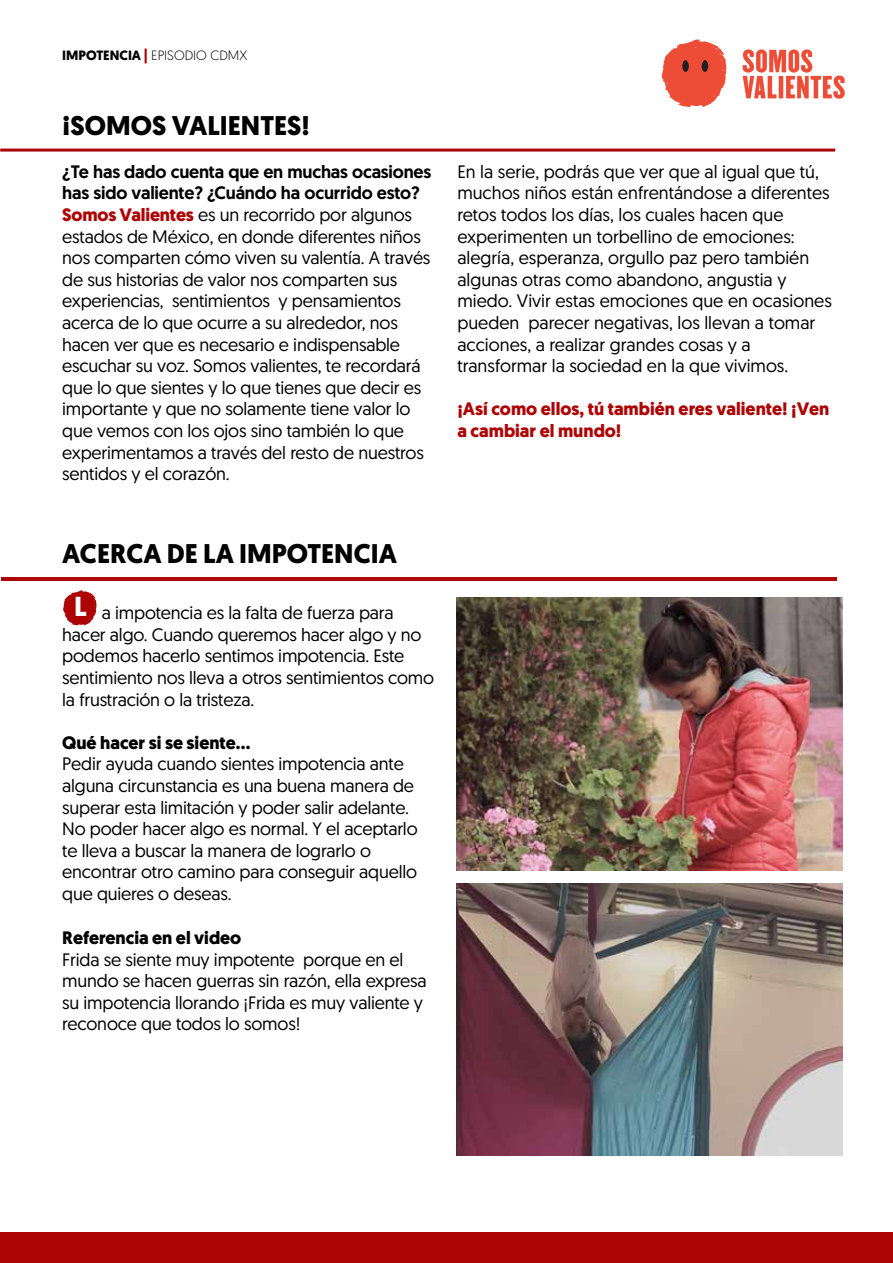
<style>
.page{position:relative;width:893px;height:1263px;background:#fff}
.page>*{position:absolute;margin:0;border:0;box-sizing:border-box;transform-origin:0 0}
.t1{font:700 27.45px "Geomanist";color:#fff}
.t2{font:700 27px "Geomanist";color:#000}
.t3{font:18px/21.6px "Geomanist";letter-spacing:-.01em;color:#000}
.t4{font:700 18px/21.6px "Geomanist";color:#ad0505}
.t5{font:700 18px "Geomanist";color:#000}
.t6{font:300 13.5px "Geomanist";color:#000}
.s1{font-weight:700}
.s2{font-weight:700;color:#ad0505}
.s3{font-weight:500}
</style>
<div class="page">
<img style="left:457px;top:883px;width:385px;height:273px">
<div style="left:0;top:1232px;width:893px;height:31px;background:#ad0505"></div>
<hr style="left:0;top:149px;width:835px;height:3px;background:#ad0505">
<hr style="left:1px;top:577px;width:835px;height:3px;background:#ad0505">
<svg style="left:63px;top:590px;width:34px;height:35px"></svg>
<svg style="left:743px;top:49px;width:102px;height:50px"></svg>
<svg style="left:662px;top:39px;width:64px;height:68px"></svg>
<div style="left:682px;top:60px;width:7px;height:12px;background:#231f20;border-radius:50%"></div>
<div style="left:702px;top:60px;width:6px;height:12px;background:#231f20;border-radius:50%"></div>
<img style="left:457px;top:598px;width:385px;height:272px">
<p class="t6" style="left:62px;top:46px;width:187px"><span class="s1">IMPOTENCIA</span> <span class="s2">|</span> EPISODIO CDMX</p>
<h2 class="t2" style="left:62px;top:108px;width:249px">¡SOMOS VALIENTES!</h2>
<p class="t3" style="left:62px;top:160px;width:371px"><span class="s3">¿Te has dado cuenta que en muchas ocasiones has sido valiente? ¿Cuándo ha ocurrido esto?<br></span><span class="s2">Somos Valientes</span> es un recorrido por algunos estados de México, en donde diferentes niños nos comparten cómo viven su valentía. A través de sus historias de valor nos comparten sus experiencias, sentimientos y pensamientos acerca de lo que ocurre a su alrededor, nos hacen ver que es necesario e indispensable escuchar su voz. Somos valientes, te recordará que lo que sientes y lo que tienes que decir es importante y que no solamente tiene valor lo que vemos con los ojos sino también lo que experimentamos a través del resto de nuestros sentidos y el corazón.</p>
<p class="t3" style="left:457px;top:160px;width:376px">En la serie, podrás que ver que al igual que tú, muchos niños están enfrentándose a diferentes retos todos los días, los cuales hacen que experimenten un torbellino de emociones: alegría, esperanza, orgullo paz pero también algunas otras como abandono, angustia y miedo. Vivir estas emociones que en ocasiones pueden parecer negativas, los llevan a tomar acciones, a realizar grandes cosas y a transformar la sociedad en la que vivimos.</p>
<p class="t4" style="left:457px;top:398px;width:374px">¡Así como ellos, tú también eres valiente! ¡Ven a cambiar el mundo!</p>
<h2 class="t2" style="left:62px;top:535px;width:336px">ACERCA DE LA IMPOTENCIA</h2>
<h1 class="t1" style="left:74px;top:588px;width:14px">L</h1>
<p class="t3" style="left:62px;top:601px;width:373px;text-indent:40px">a impotencia es la falta de fuerza para hacer algo. Cuando queremos hacer algo y no podemos hacerlo sentimos impotencia. Este sentimiento nos lleva a otros sentimientos como la frustración o la tristeza.</p>
<p class="t5" style="left:62px;top:730px;width:190px">Qué hacer si se siente…</p>
<p class="t3" style="left:62px;top:753px;width:357px">Pedir ayuda cuando sientes impotencia ante alguna circunstancia es una buena manera de superar esta limitación y poder salir adelante.<br>No poder hacer algo es normal. Y el aceptarlo te lleva a buscar la manera de lograrlo o encontrar otro camino para conseguir aquello que quieres o deseas.</p>
<p class="t5" style="left:62px;top:926px;width:181px">Referencia en el video</p>
<p class="t3" style="left:62px;top:948px;width:366px">Frida se siente muy impotente porque en el mundo se hacen guerras sin razón, ella expresa su impotencia llorando ¡Frida es muy valiente y reconoce que todos lo somos!</p>
</div>
